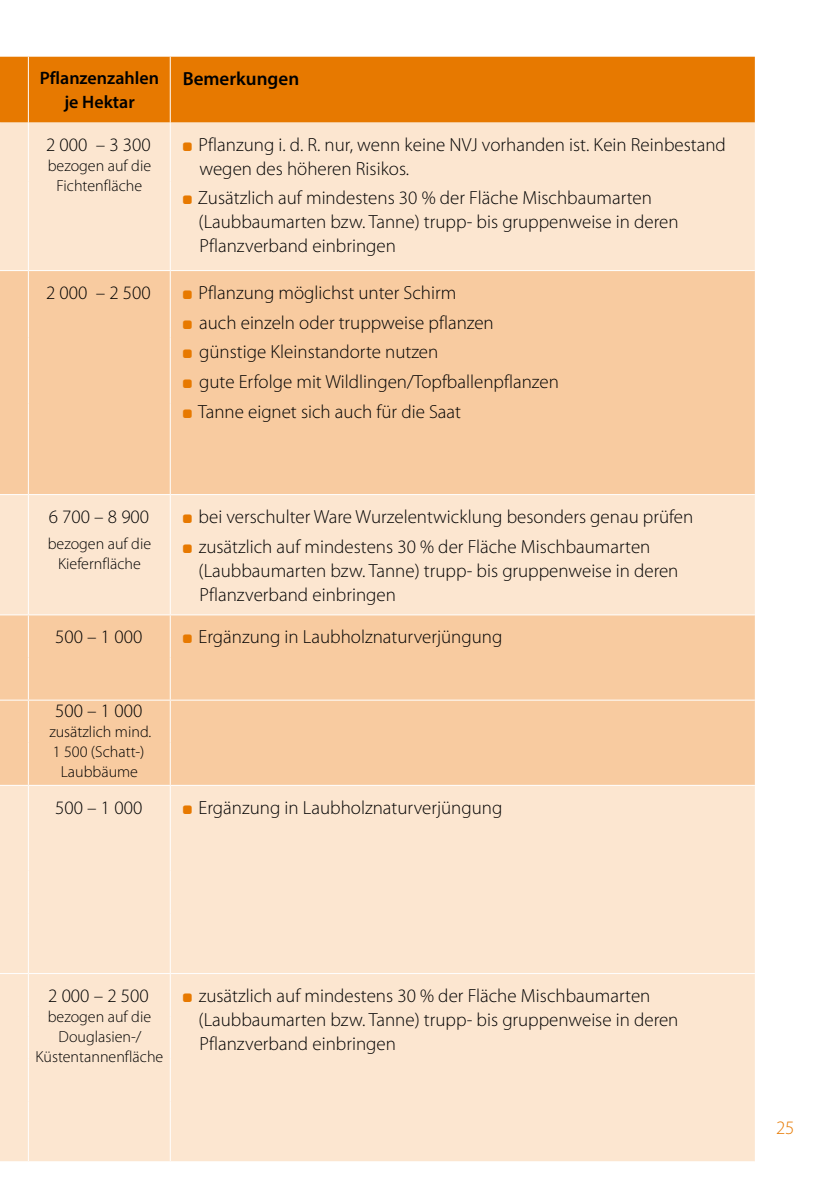
<style>
.page{position:relative;width:840px;height:1191px;background:#fff}
.page>*{position:absolute;margin:0;border:0;box-sizing:border-box;transform-origin:0 0}
.t1{font:300 19px/24px "Myriad Pro";color:#000}
.t2{font:600 19px "Myriad Pro";color:#000}
.t3{font:300 19px "Myriad Pro";color:#e77900}
.t4{font:600 18px/24px "Myriad Pro";color:#000;text-align:center}
.t5{font:300 16px/20px "Myriad Pro";color:#000;text-align:center}
.s1{font-family:"forst bayern schriftaufzaehlung";font-weight:400;font-size:17px;color:#e77900}
</style>
<div class="page">
<div style="left:0;top:57px;width:754px;height:66px;background:#e77900"></div>
<div style="left:0;top:123px;width:754px;height:1038px;background:#fce6d0"></div>
<svg style="left:0;top:271px;width:754px;height:514px;background:#f8d1ab"></svg>
<hr style="left:28px;top:57px;width:1px;height:66px;background:#fff">
<hr style="left:170px;top:57px;width:1px;height:66px;background:#fff">
<hr style="left:28px;top:123px;width:1px;height:58px;background:#fff">
<hr style="left:170px;top:123px;width:1px;height:58px;background:#fff">
<hr style="left:28px;top:181px;width:1px;height:89px;background:#fff">
<hr style="left:170px;top:181px;width:1px;height:89px;background:#fff">
<svg style="left:0;top:270px;width:28px;height:1px"></svg>
<hr style="left:28px;top:270px;width:142px;height:1px;background:#fff">
<hr style="left:28px;top:271px;width:1px;height:66px;background:#fff">
<hr style="left:170px;top:270px;width:584px;height:1px;background:#fff">
<hr style="left:170px;top:271px;width:1px;height:66px;background:#fff">
<hr style="left:28px;top:337px;width:1px;height:67px;background:#fff">
<hr style="left:170px;top:337px;width:1px;height:67px;background:#fff">
<hr style="left:28px;top:404px;width:1px;height:48px;background:#fff">
<hr style="left:170px;top:404px;width:1px;height:48px;background:#fff">
<hr style="left:28px;top:452px;width:1px;height:42px;background:#fff">
<hr style="left:170px;top:452px;width:1px;height:42px;background:#fff">
<svg style="left:0;top:494px;width:28px;height:1px"></svg>
<hr style="left:28px;top:494px;width:142px;height:1px;background:#fff">
<hr style="left:28px;top:495px;width:1px;height:119px;background:#fff">
<hr style="left:170px;top:494px;width:584px;height:1px;background:#fff">
<hr style="left:170px;top:495px;width:1px;height:119px;background:#fff">
<svg style="left:0;top:614px;width:28px;height:1px"></svg>
<hr style="left:28px;top:614px;width:142px;height:1px;background:#fff">
<hr style="left:28px;top:615px;width:1px;height:42px;background:#fff">
<hr style="left:170px;top:614px;width:584px;height:1px;background:#fff">
<hr style="left:170px;top:615px;width:1px;height:42px;background:#fff">
<hr style="left:28px;top:657px;width:1px;height:42px;background:#fff">
<hr style="left:170px;top:657px;width:1px;height:42px;background:#fff">
<hr style="left:28px;top:700px;width:1px;height:42px;background:#fff">
<hr style="left:170px;top:700px;width:1px;height:42px;background:#fff">
<hr style="left:28px;top:742px;width:1px;height:43px;background:#fff">
<hr style="left:170px;top:742px;width:1px;height:43px;background:#fff">
<svg style="left:0;top:699px;width:28px;height:1px"></svg>
<hr style="left:28px;top:699px;width:142px;height:1px;background:#fff">
<hr style="left:170px;top:699px;width:584px;height:1px;background:#fff">
<svg style="left:0;top:785px;width:28px;height:1px"></svg>
<hr style="left:28px;top:785px;width:142px;height:1px;background:#fff">
<hr style="left:28px;top:786px;width:1px;height:42px;background:#fff">
<hr style="left:170px;top:785px;width:584px;height:1px;background:#fff">
<hr style="left:170px;top:786px;width:1px;height:42px;background:#fff">
<hr style="left:28px;top:828px;width:1px;height:42px;background:#fff">
<hr style="left:170px;top:828px;width:1px;height:42px;background:#fff">
<hr style="left:28px;top:870px;width:1px;height:43px;background:#fff">
<hr style="left:170px;top:870px;width:1px;height:43px;background:#fff">
<hr style="left:28px;top:913px;width:1px;height:60px;background:#fff">
<hr style="left:170px;top:913px;width:1px;height:60px;background:#fff">
<hr style="left:28px;top:974px;width:1px;height:42px;background:#fff">
<hr style="left:170px;top:974px;width:1px;height:42px;background:#fff">
<hr style="left:28px;top:1016px;width:1px;height:42px;background:#fff">
<hr style="left:170px;top:1016px;width:1px;height:42px;background:#fff">
<hr style="left:28px;top:1058px;width:1px;height:43px;background:#fff">
<hr style="left:170px;top:1058px;width:1px;height:43px;background:#fff">
<hr style="left:28px;top:1101px;width:1px;height:60px;background:#fff">
<hr style="left:170px;top:1101px;width:1px;height:60px;background:#fff">
<svg style="left:0;top:973px;width:28px;height:1px"></svg>
<hr style="left:28px;top:973px;width:142px;height:1px;background:#fff">
<hr style="left:170px;top:973px;width:584px;height:1px;background:#fff">
<svg style="left:0;top:1161px;width:27px;height:1px"></svg>
<p class="t4" style="left:40px;top:66px;width:121px">Pflanzenzahlen je Hektar</p>
<p class="t2" style="left:182px;top:67px;width:118px">Bemerkungen</p>
<p class="t1" style="left:46px;top:132px;width:106px">2 000 – 3 300</p>
<p class="t5" style="left:48px;top:155px;width:105px">bezogen auf die<br>Fichtenfläche</p>
<p class="t1" style="left:199px;top:132px;width:527px;text-indent:-19px"><span class="s1">a</span> Pflanzung i. d. R. nur, wenn keine NVJ vorhanden ist. Kein Reinbestand wegen des höheren Risikos.</p>
<p class="t1" style="left:198px;top:186px;width:481px;text-indent:-18px"><span class="s1">a</span> Zusätzlich auf mindestens 30 % der Fläche Mischbaumarten (Laubbaumarten bzw. Tanne) trupp- bis gruppenweise in deren<br>Pflanzverband einbringen</p>
<p class="t1" style="left:46px;top:280px;width:106px">2 000 – 2 500</p>
<p class="t1" style="left:180px;top:278px;width:380px;line-height:29.6px"><span class="s1">a</span> Pflanzung möglichst unter Schirm<br><span class="s1">a</span> auch einzeln oder truppweise pflanzen<br><span class="s1">a</span> günstige Kleinstandorte nutzen<br><span class="s1">a</span> gute Erfolge mit Wildlingen/Topfballenpflanzen <span class="s1">a</span> Tanne eignet sich auch für die Saat</p>
<p class="t1" style="left:49px;top:504px;width:102px">6 700 – 8 900</p>
<p class="t5" style="left:48px;top:533px;width:105px">bezogen auf die<br>Kiefernfläche</p>
<p class="t1" style="left:180px;top:502px;width:514px;line-height:29.6px"><span class="s1">a</span> bei verschulter Ware Wurzelentwicklung besonders genau prüfen <span class="s1">a</span> zusätzlich auf mindestens 30 % der Fläche Mischbaumarten</p>
<p class="t1" style="left:198px;top:558px;width:481px">(Laubbaumarten bzw. Tanne) trupp- bis gruppenweise in deren<br>Pflanzverband einbringen</p>
<p class="t1" style="left:55px;top:625px;width:88px">500 – 1 000</p>
<p class="t1" style="left:180px;top:625px;width:323px"><span class="s1">a</span> Ergänzung in Laubholznaturverjüngung</p>
<p class="t1" style="left:55px;top:698px;width:88px">500 – 1 000</p>
<p class="t5" style="left:49px;top:721px;width:103px">zusätzlich mind.<br>1 500 (Schatt-)<br>Laubbäume</p>
<p class="t1" style="left:55px;top:795px;width:88px">500 – 1 000</p>
<p class="t1" style="left:180px;top:795px;width:323px"><span class="s1">a</span> Ergänzung in Laubholznaturverjüngung</p>
<p class="t1" style="left:48px;top:983px;width:102px">2 000 – 2 500</p>
<p class="t5" style="left:35px;top:1006px;width:129px">bezogen auf die<br>Douglasien-/<br>Küstentannenfläche</p>
<p class="t1" style="left:198px;top:983px;width:481px;text-indent:-18px"><span class="s1">a</span> zusätzlich auf mindestens 30 % der Fläche Mischbaumarten (Laubbaumarten bzw. Tanne) trupp- bis gruppenweise in deren<br>Pflanzverband einbringen</p>
<p class="t3" style="left:775px;top:1116px;width:20px">25</p>
</div>
